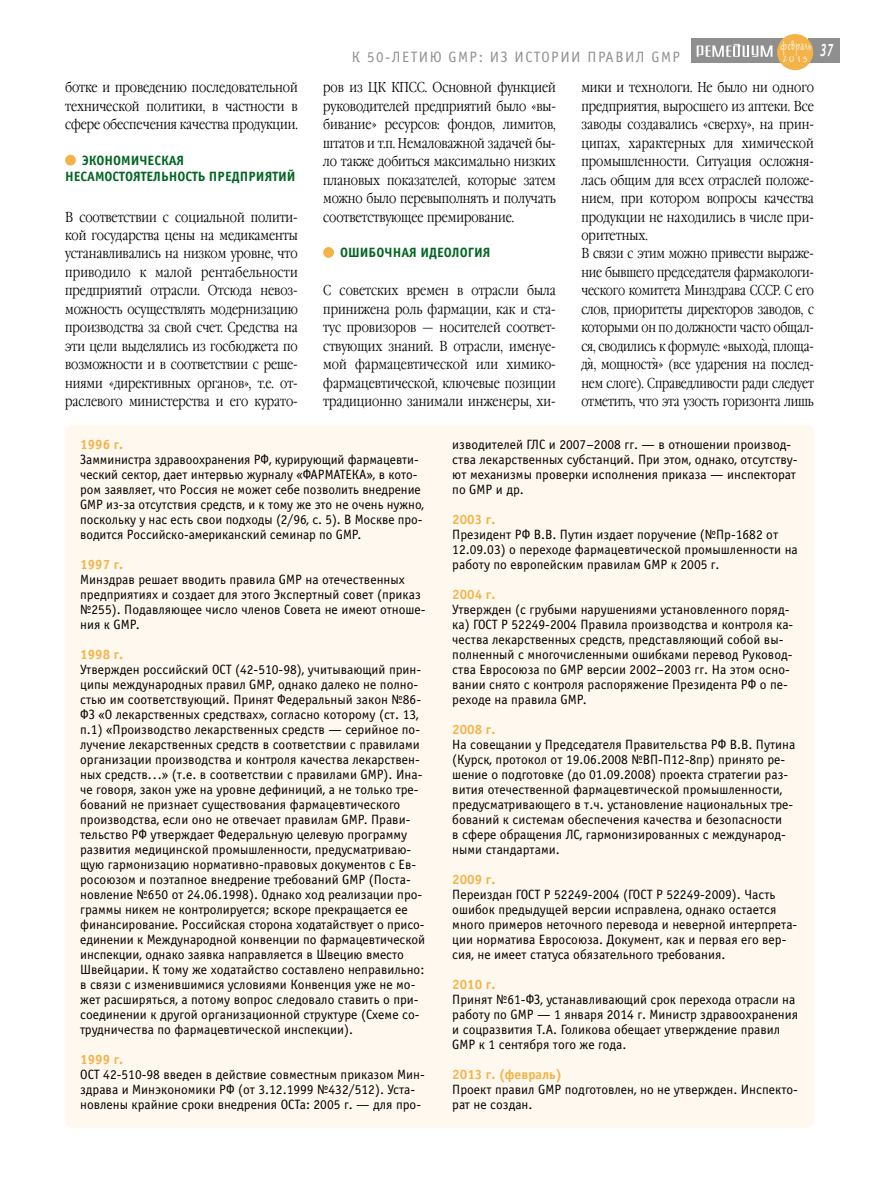
<style>
.page{position:relative;width:872px;height:1190px;background:#fff}
.page>*{position:absolute;margin:0;border:0;box-sizing:border-box;transform-origin:0 0}
.t1{font:italic 700 18px "Officina Sans C";color:#fff;scale:.65 1}
.t2{font:15px "Officina Sans C";letter-spacing:.1em;color:#8f8f8f}
.t3{font:300 14.25px/18.5px "Garamond Narrow C";letter-spacing:-.005em;color:#000;text-align:justify}
.t4{font:13.5px/15px "Officina Sans C";color:#000}
.t5{font:700 13.5px "Officina Sans C";color:#f4b348}
.t6{font:700 13.5px/16.4px "Officina Sans C";color:#006522}
.t7{font:12px "Jakob C";letter-spacing:.115em;color:#fff;scale:.59 1}
.t8{font:7.8px "Jakob C";color:#fff}
</style>
<div class="page">
<div style="left:323px;top:247px;width:11px;height:11px;background:#f4b348;border-radius:50%"></div>
<div style="left:65px;top:155px;width:11px;height:10px;background:#f4b348;border-radius:50%"></div>
<div style="left:807px;top:39px;width:32px;height:24px;background:#8f8f8f"></div>
<div style="left:691px;top:39px;width:92px;height:24px;background:#8f8f8f"></div>
<svg style="left:696px;top:44px;width:76px;height:13px"></svg>
<div style="left:777px;top:34px;width:36px;height:36px;background:#f4b348;border-radius:50%"></div>
<div style="left:65px;top:424px;width:748px;height:703px;background:#fff8ee;border-radius:7px"></div>
<p class="t3" style="left:65px;top:80px;width:234px">ботке и проведению последовательной технической политики, в частности в сфере обеспечения качества продукции.</p>
<p class="t6" style="left:65px;top:153px;width:232px;text-indent:17px">ЭКОНОМИЧЕСКАЯ<br>НЕСАМОСТОЯТЕЛЬНОСТЬ ПРЕДПРИЯТИЙ</p>
<p class="t3" style="left:65px;top:209px;width:234px">В соответствии с социальной полити&shy;кой государства цены на медикаменты устанавливались на низком уровне, что приводило к малой рентабельности предприятий отрасли. Отсюда невоз&shy;можность осуществлять модернизацию производства за свой счет. Средства на эти цели выделялись из госбюджета по возможности и в соответствии с реше&shy;ниями «директивных органов», т.е. от&shy;раслевого министерства и его курато-</p>
<p class="t2" style="left:352px;top:52px;width:330px">К 50-ЛЕТИЮ GMP: ИЗ ИСТОРИИ ПРАВИЛ GMP</p>
<p class="t7" style="left:781px;top:41px;width:53px">февраль</p>
<p class="t8" style="left:783px;top:56px;width:26px">2013</p>
<h1 class="t1" style="left:820px;top:44px;width:21px">37</h1>
<p class="t3" style="left:323px;top:80px;width:234px">ров из ЦК КПСС. Основной функцией руководителей предприятий было «вы&shy;бивание» ресурсов: фондов, лимитов, штатов и т.п. Немаловажной задачей бы&shy;ло также добиться максимально низких плановых показателей, которые затем можно было перевыполнять и получать соответствующее премирование.</p>
<p class="t6" style="left:340px;top:246px;width:152px">ОШИБОЧНАЯ ИДЕОЛОГИЯ</p>
<p class="t3" style="left:323px;top:283px;width:234px">С советских времен в отрасли была принижена роль фармации, как и ста&shy;тус провизоров — носителей соответ&shy;ствующих знаний. В отрасли, именуе&shy;мой фармацевтической или химико&shy;фармацевтической, ключевые позиции традиционно занимали инженеры, хи-</p>
<p class="t3" style="left:581px;top:80px;width:234px;text-align:left">мики и технологи. Не было ни одного предприятия, выросшего из аптеки. Все заводы создавались «сверху», на прин&shy;ципах, характерных для химической промышленности. Ситуация осложня&shy;лась общим для всех отраслей положе&shy;нием, при котором вопросы качества продукции не находились в числе при&shy;оритетных.<br>В связи с этим можно привести выраже&shy;ние бывшего председателя фармакологи&shy;ческого комитета Минздрава СССР. С его слов, приоритеты директоров заводов, с которыми он по должности часто общал&shy;ся, сводились к формуле: «выхода` , площа&shy;дя` , мощностя` » (все ударения на послед&shy;нем слоге). Справедливости ради следует отметить, что эта узость горизонта лишь</p>
<p class="t5" style="left:80px;top:439px;width:45px">1996 г.</p>
<p class="t4" style="left:80px;top:453px;width:345px">Замминистра здравоохранения РФ, курирующий фармацевти&shy;ческий сектор, дает интервью журналу «ФАРМАТЕКА», в кото&shy;ром заявляет, что Россия не может себе позволить внедрение GMP из-за отсутствия средств, и к тому же это не очень нужно, поскольку у нас есть свои подходы (2/96, с. 5). В Москве про&shy;водится Российско-американский семинар по GMP.</p>
<p class="t5" style="left:80px;top:559px;width:45px">1997 г.</p>
<p class="t4" style="left:80px;top:573px;width:347px">Минздрав решает вводить правила GMP на отечественных предприятиях и создает для этого Экспертный совет (приказ №255). Подавляющее число членов Совета не имеют отноше&shy;ния к GMP.</p>
<p class="t5" style="left:80px;top:649px;width:45px">1998 г.</p>
<p class="t4" style="left:80px;top:663px;width:346px">Утвержден российский ОСТ (42-510-98), учитывающий прин&shy;ципы международных правил GMP, однако далеко не полно&shy;стью им соответствующий. Принят Федеральный закон №86- ФЗ «О лекарственных средствах», согласно которому (ст. 13, п.1) «Производство лекарственных средств — серийное по&shy;лучение лекарственных средств в соответствии с правилами организации производства и контроля качества лекарствен&shy;ных средств...» (т.е. в соответствии с правилами GMP). Ина&shy;че говоря, закон уже на уровне дефиниций, а не только тре&shy;бований не признает существования фармацевтического производства, если оно не отвечает правилам GMP. Прави&shy;тельство РФ утверждает Федеральную целевую программу развития медицинской промышленности, предусматриваю&shy;щую гармонизацию нормативно-правовых документов с Ев&shy;росоюзом и поэтапное внедрение требований GMP (Поста&shy;новление №650 от 24.06.1998). Однако ход реализации про&shy;граммы никем не контролируется; вскоре прекращается ее финансирование. Российская сторона ходатайствует о присо&shy;единении к Международной конвенции по фармацевтической инспекции, однако заявка направляется в Швецию вместо Швейцарии. К тому же ходатайство составлено неправильно: в связи с изменившимися условиями Конвенция уже не мо&shy;жет расширяться, а потому вопрос следовало ставить о при&shy;соединении к другой организационной структуре (Схеме со&shy;трудничества по фармацевтической инспекции).</p>
<p class="t5" style="left:80px;top:1054px;width:45px">1999 г.</p>
<p class="t4" style="left:80px;top:1068px;width:346px">ОСТ 42-510-98 введен в действие совместным приказом Мин&shy;здрава и Минэкономики РФ (от 3.12.1999 №432/512). Уста&shy;новлены крайние сроки внедрения ОСТа: 2005 г. — для про-</p>
<p class="t4" style="left:452px;top:438px;width:347px">изводителей ГЛС и 2007–2008 гг. — в отношении производ&shy;ства лекарственных субстанций. При этом, однако, отсутству&shy;ют механизмы проверки исполнения приказа — инспекторат по GMP и др.</p>
<p class="t5" style="left:452px;top:514px;width:45px">2003 г.</p>
<p class="t4" style="left:452px;top:528px;width:347px">Президент РФ В.В. Путин издает поручение (№Пр-1682 от<br>12.09.03) о переходе фармацевтической промышленности на работу по европейским правилам GMP к 2005 г.</p>
<p class="t5" style="left:452px;top:589px;width:45px">2004 г.</p>
<p class="t4" style="left:452px;top:603px;width:342px">Утвержден (с грубыми нарушениями установленного поряд&shy;ка) ГОСТ Р 52249-2004 Правила производства и контроля ка&shy;чества лекарственных средств, представляющий собой вы&shy;полненный с многочисленными ошибками перевод Руковод&shy;ства Евросоюза по GMP версии 2002–2003 гг. На этом осно&shy;вании снято с контроля распоряжение Президента РФ о пе&shy;реходе на правила GMP.</p>
<p class="t5" style="left:452px;top:724px;width:45px">2008 г.</p>
<p class="t4" style="left:452px;top:738px;width:344px">На совещании у Председателя Правительства РФ В.В. Путина (Курск, протокол от 19.06.2008 №ВП-П12-8пр) принято ре&shy;шение о подготовке (до 01.09.2008) проекта стратегии раз&shy;вития отечественной фармацевтической промышленности, предусматривающего в т.ч. установление национальных тре&shy;бований к системам обеспечения качества и безопасности<br>в сфере обращения ЛС, гармонизированных с международ&shy;ными стандартами.</p>
<p class="t5" style="left:452px;top:874px;width:45px">2009 г.</p>
<p class="t4" style="left:452px;top:888px;width:346px">Переиздан ГОСТ Р 52249-2004 (ГОСТ Р 52249-2009). Часть ошибок предыдущей версии исправлена, однако остается много примеров неточного перевода и неверной интерпрета&shy;ции норматива Евросоюза. Документ, как и первая его вер&shy;сия, не имеет статуса обязательного требования.</p>
<p class="t5" style="left:452px;top:979px;width:45px">2010 г.</p>
<p class="t4" style="left:452px;top:993px;width:347px">Принят №61-ФЗ, устанавливающий срок перехода отрасли на работу по GMP — 1 января 2014 г. Министр здравоохранения и соцразвития Т.А. Голикова обещает утверждение правил GMP к 1 сентября того же года.</p>
<p class="t5" style="left:452px;top:1069px;width:111px">2013 г. (февраль)</p>
<p class="t4" style="left:452px;top:1083px;width:347px">Проект правил GMP подготовлен, но не утвержден. Инспекто&shy;рат не создан.</p>
</div>
